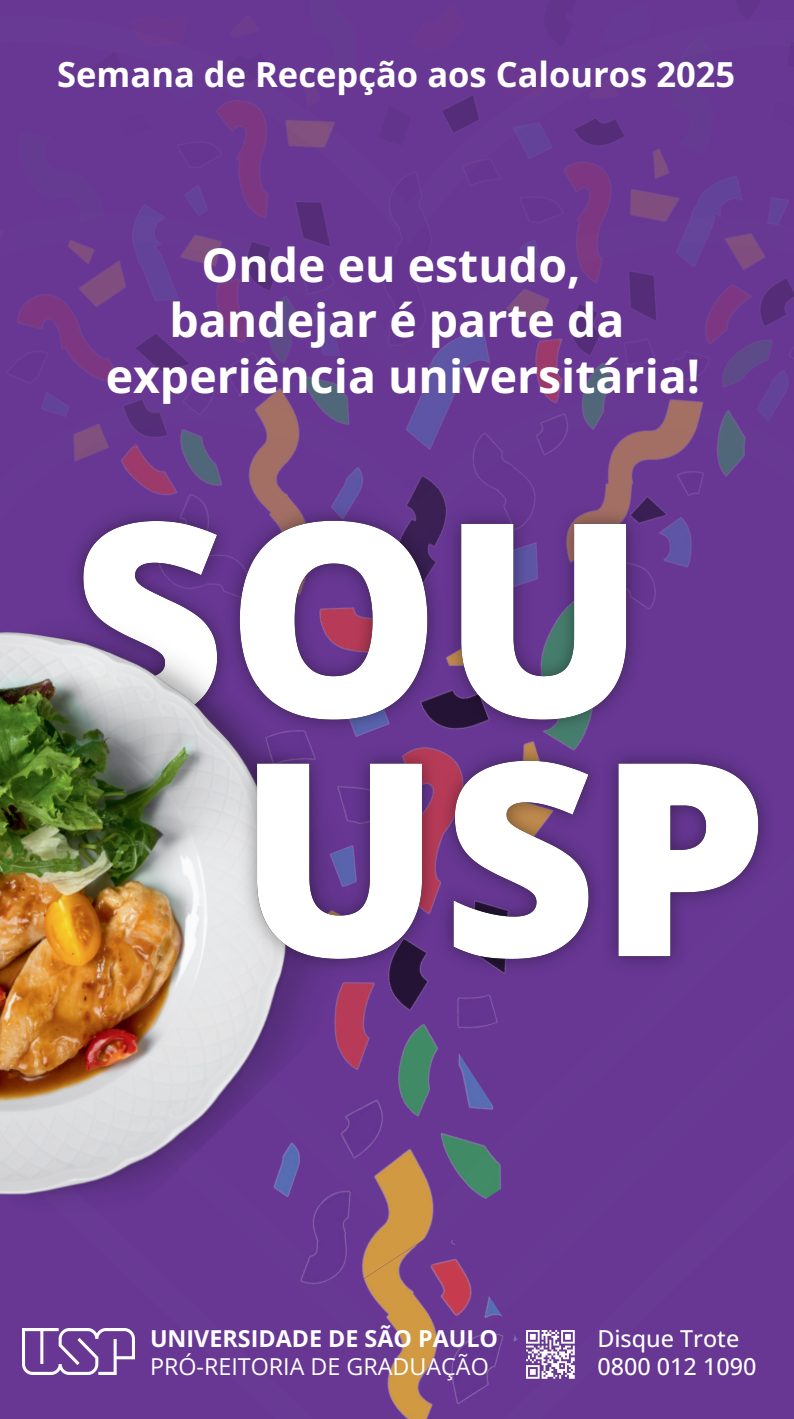
<style>
.page{position:relative;width:794px;height:1419px;background:#fff}
.page>*{position:absolute;margin:0;border:0;box-sizing:border-box;transform-origin:0 0}
.t1{font:700 46.41px/55.7px "Open Sans";color:#fff;text-align:center}
.t2{font:700 34.51px "Open Sans";color:#fff}
.t3{font:500 23.38px/27.9px "Open Sans";color:#fff}
.t4{font:23.31px "Open Sans";color:#fff}
.t5{font:700 23.31px "Open Sans";color:#fff}
</style>
<div class="page">
<div style="left:0;top:782px;width:794px;height:637px;background:#673793"></div>
<img style="left:300px;top:1321px;width:233px;height:98px">
<img style="left:449px;top:1089px;width:84px;height:232px">
<div style="left:449px;top:1036px;width:285px;height:53px;background:#673793"></div>
<img style="left:0;top:0;width:794px;height:619px">
<img style="left:53px;top:429px;width:602px;height:239px">
<img style="left:0;top:486px;width:449px;height:842px">
<img style="left:227px;top:668px;width:562px;height:368px">
<img style="left:22px;top:1328px;width:113px;height:46px">
<img style="left:518px;top:1322px;width:65px;height:64px">
<p class="t2" style="left:57px;top:50px;width:679px">Semana de Recepção aos Calouros 2025</p>
<p class="t1" style="left:106px;top:236px;width:596px">Onde eu estudo, bandejar é parte da experiência universitária!</p>
<p class="t5" style="left:150px;top:1322px;width:350px">UNIVERSIDADE DE SÃO PAULO</p>
<p class="t4" style="left:150px;top:1350px;width:340px">PRÓ-REITORIA DE GRADUAÇÃO</p>
<p class="t3" style="left:597px;top:1324px;width:161px">Disque Trote<br>0800 012 1090</p>
</div>
